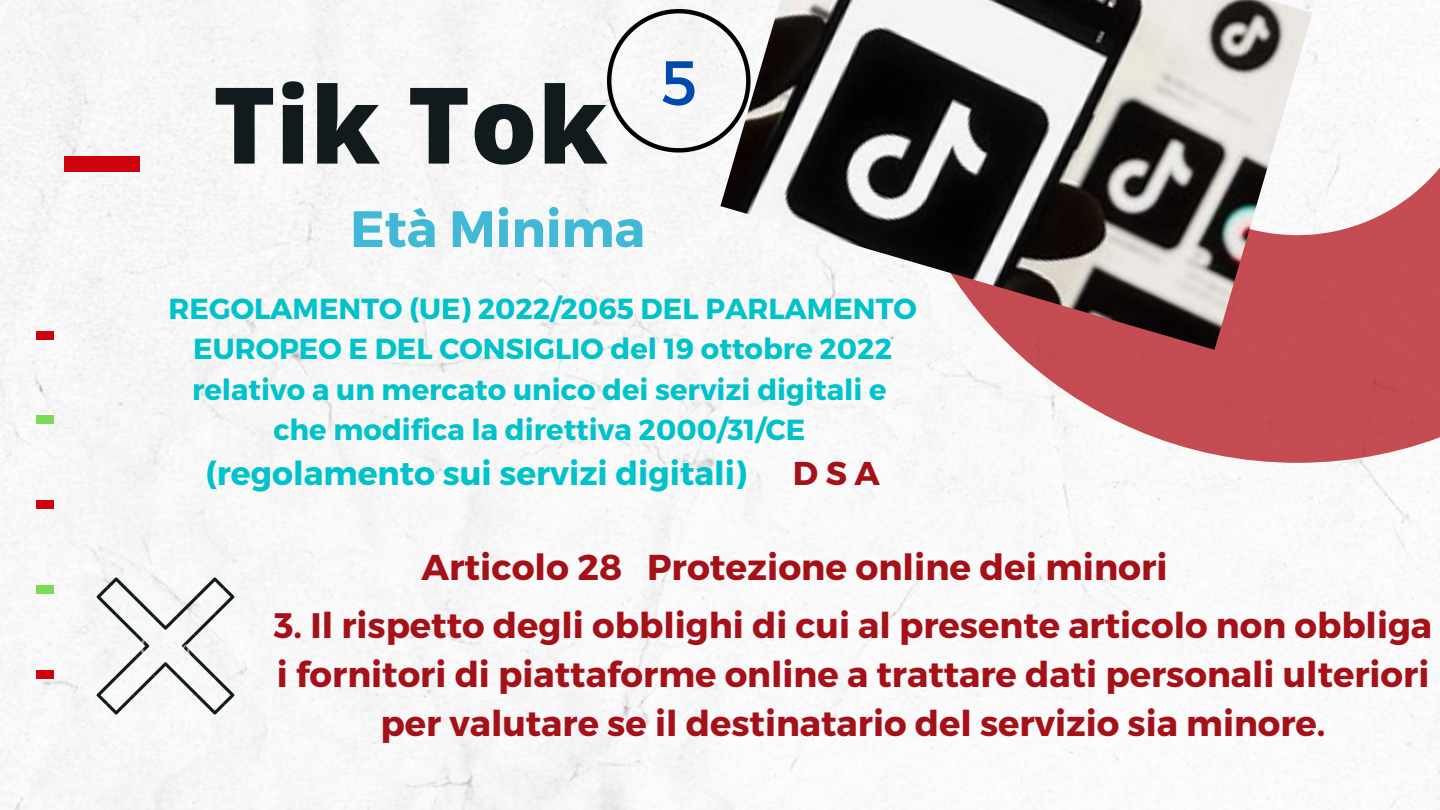
<style>
.page{position:relative;width:1440px;height:810px;background:#fff}
.page>*{position:absolute;margin:0;border:0;box-sizing:border-box;transform-origin:0 0}
.t1{font:800 106px "Open Sans";color:#111b1e}
.t2{font:700 66px "Open Sans";color:#cd030e}
.t3{font:700 66px "Open Sans";color:#7ed957}
.t4{font:63px "Montserrat";color:#004aad}
.t5{font:700 51px "Montserrat";color:#41b8d5}
.t6{font:700 36px "Montserrat";color:#a41119}
.t7{font:700 35.5px/49.3px "Montserrat";color:#a41119;text-align:center}
.t8{font:700 33px "Montserrat";color:#00c2cb}
.t9{font:700 33px "Montserrat";color:#a41119}
.t10{font:700 29px/40.5px "Montserrat";color:#00c2cb;text-align:center}
</style>
<div class="page">
<img style="left:0;top:0;width:1440px;height:810px">
<div style="left:64px;top:157px;width:76px;height:15px;background:#cd030e"></div>
<svg style="left:885px;top:0;width:555px;height:463px;fill:#c54d53"></svg>
<img style="left:720px;top:0;width:593px;height:350px">
<img style="left:64px;top:545px;width:202px;height:202px">
<img style="left:608px;top:9px;width:143px;height:144px">
<p class="t2" style="left:34px;top:282px;width:23px">-</p>
<p class="t3" style="left:34px;top:367px;width:23px">-</p>
<p class="t2" style="left:34px;top:452px;width:23px">-</p>
<p class="t3" style="left:34px;top:537px;width:23px">-</p>
<p class="t2" style="left:34px;top:621px;width:23px">-</p>
<p class="t1" style="left:213px;top:50px;width:396px">Tik Tok</p>
<p class="t5" style="left:350px;top:196px;width:296px">Età Minima</p>
<p class="t4" style="left:661px;top:42px;width:38px">5</p>
<p class="t10" style="left:169px;top:287px;width:750px">REGOLAMENTO (UE) 2022/2065 DEL PARLAMENTO<br>EUROPEO E DEL CONSIGLIO del 19 ottobre 2022</p>
<p class="t10" style="left:192px;top:368px;width:696px">relativo a un mercato unico dei servizi digitali e</p>
<p class="t10" style="left:273px;top:408px;width:534px">che modifica la direttiva 2000/31/CE</p>
<p class="t8" style="left:205px;top:452px;width:543px">(regolamento sui servizi digitali)</p>
<p class="t9" style="left:793px;top:452px;width:89px">DSA</p>
<p class="t6" style="left:422px;top:544px;width:748px">Articolo 28 Protezione online dei minori</p>
<p class="t7" style="left:274px;top:599px;width:1160px">3. Il rispetto degli obblighi di cui al presente articolo non obbliga i fornitori di piattaforme online a trattare dati personali ulteriori per valutare se il destinatario del servizio sia minore.</p>
</div>
